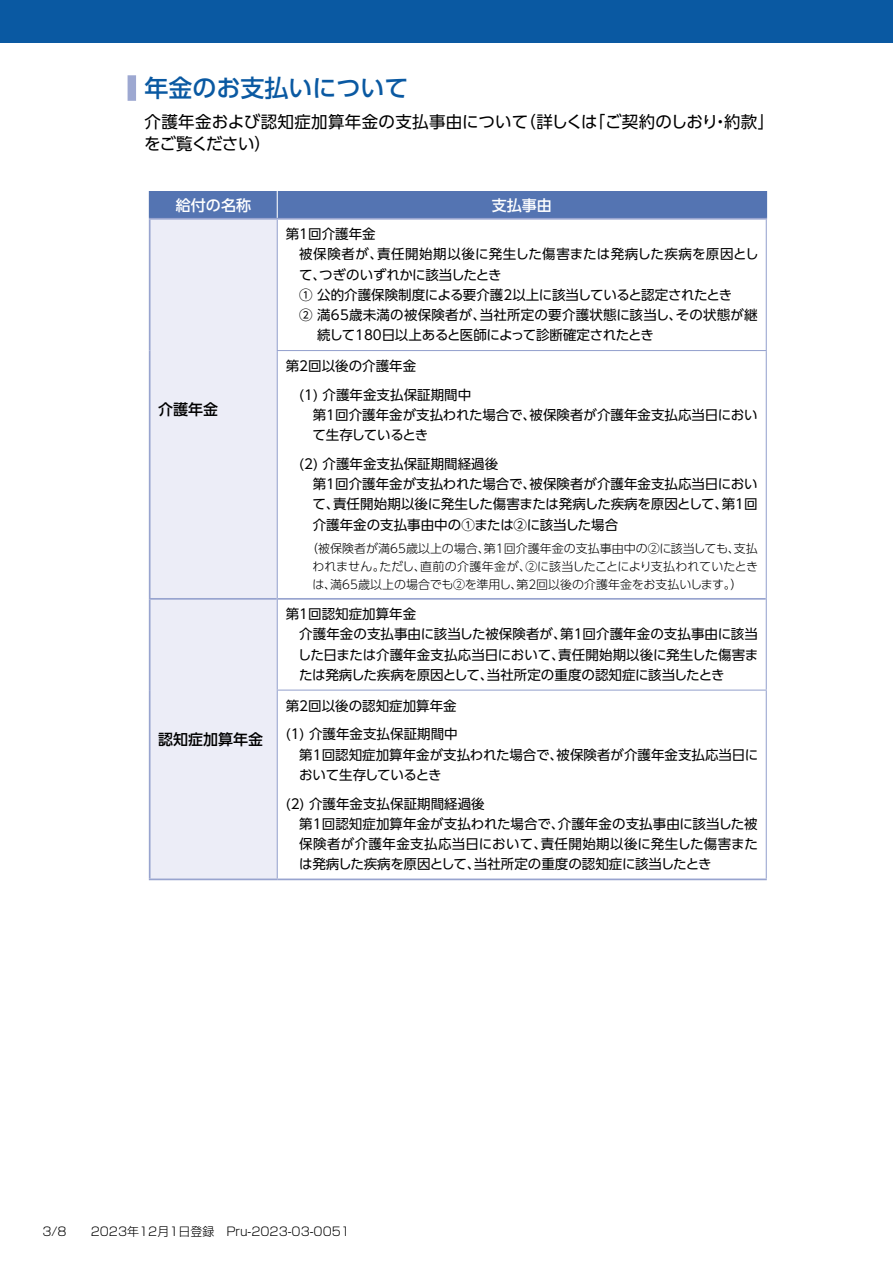
<style>
.page{position:relative;width:893px;height:1263px;background:#fff}
.page>*{position:absolute;margin:0;border:0;box-sizing:border-box;transform-origin:0 0}
.t1{font:500 24px "UD Shin Go Pr 6";color:#0a59a2}
.t2{font:16.5px/22.5px "UD Shin Go Pr 6";letter-spacing:.015em;color:#000}
.t3{font:500 15px "UD Shin Go Pr 6";color:#000}
.t4{font:500 15px "UD Shin Go Pr 6";color:#fff}
.t5{font:13.5px/20.2px "UD Shin Go Pr 6";color:#000}
.t6{font:13.5px "UD Shin Go Pr 6";letter-spacing:.025em;color:#000}
.t7{font:13.5px "UD Shin Go Pr 6";letter-spacing:-.02em;color:#000}
.t8{font:13.5px "UD Shin Go Pr 6";letter-spacing:-.025em;color:#000}
.t9{font:13.5px "UD Shin Go Pr 6";letter-spacing:-.03em;color:#000}
.t10{font:300 12px/18px "UD Shin Go Pr 6";color:#000;text-align:justify}
.t11{font:300 12px "Shin Go Pro";color:#000}
</style>
<div class="page">
<div style="left:0;top:0;width:893px;height:43px;background:#0a59a2"></div>
<div style="left:151px;top:220px;width:126px;height:658px;background:#ecedf7"></div>
<hr style="left:277px;top:350px;width:490px;height:1px;background:#98a4cf">
<hr style="left:149px;top:191px;width:2px;height:27px;background:#5474b2">
<hr style="left:765px;top:191px;width:2px;height:27px;background:#5474b2">
<hr style="left:277px;top:689px;width:490px;height:2px;background:#98a4cf">
<div style="left:151px;top:191px;width:614px;height:27px;background:#5474b2"></div>
<hr style="left:149px;top:218px;width:128px;height:2px;background:#98a4cf">
<hr style="left:149px;top:220px;width:2px;height:130px;background:#98a4cf">
<hr style="left:277px;top:218px;width:490px;height:2px;background:#98a4cf">
<hr style="left:149px;top:350px;width:2px;height:248px;background:#98a4cf">
<hr style="left:149px;top:598px;width:128px;height:2px;background:#98a4cf">
<hr style="left:149px;top:600px;width:2px;height:90px;background:#98a4cf">
<hr style="left:278px;top:598px;width:488px;height:2px;background:#98a4cf">
<hr style="left:149px;top:690px;width:2px;height:188px;background:#98a4cf">
<hr style="left:149px;top:878px;width:128px;height:2px;background:#98a4cf">
<hr style="left:277px;top:878px;width:490px;height:2px;background:#98a4cf">
<hr style="left:277px;top:220px;width:1px;height:130px;background:#98a4cf">
<hr style="left:766px;top:220px;width:1px;height:130px;background:#98a4cf">
<hr style="left:277px;top:351px;width:1px;height:248px;background:#98a4cf">
<hr style="left:766px;top:351px;width:1px;height:248px;background:#98a4cf">
<hr style="left:277px;top:599px;width:1px;height:90px;background:#98a4cf">
<hr style="left:766px;top:599px;width:1px;height:90px;background:#98a4cf">
<hr style="left:277px;top:691px;width:1px;height:187px;background:#98a4cf">
<hr style="left:766px;top:691px;width:1px;height:187px;background:#98a4cf">
<h1 class="t1" style="left:145px;top:68px;width:265px">年金のお支払いについて</h1>
<p class="t2" style="left:144px;top:110px;width:632px">介護年金および認知症加算年金の支払事由について（詳しくは「ご契約のしおり・約款」をご覧ください）</p>
<p class="t4" style="left:176px;top:193px;width:77px">給付の名称</p>
<p class="t4" style="left:492px;top:193px;width:61px">支払事由</p>
<p class="t3" style="left:158px;top:397px;width:61px">介護年金</p>
<p class="t3" style="left:158px;top:727px;width:106px">認知症加算年金</p>
<p class="t5" style="left:286px;top:223px;width:91px">第1回介護年金</p>
<p class="t6" style="left:299px;top:243px;width:461px">被保険者が、責任開始期以後に発生した傷害または発病した疾病を原因とし</p>
<p class="t9" style="left:299px;top:264px;width:204px">て、つぎのいずれかに該当したとき</p>
<p class="t7" style="left:299px;top:284px;width:435px">① 公的介護保険制度による要介護2以上に該当していると認定されたとき</p>
<p class="t5" style="left:299px;top:304px;width:460px">② 満65歳未満の被保険者が、当社所定の要介護状態に該当し、その状態が継</p>
<p class="t8" style="left:317px;top:324px;width:338px">続して180日以上あると医師によって診断確定されたとき</p>
<p class="t5" style="left:299px;top:351px;width:173px;line-height:28.8px;text-indent:-14px">第2回以後の介護年金<br>(1) 介護年金支払保証期間中</p>
<p class="t5" style="left:313px;top:404px;width:447px">第1回介護年金が支払われた場合で、被保険者が介護年金支払応当日において生存しているとき</p>
<p class="t5" style="left:313px;top:453px;width:447px;text-indent:-13px">(2) 介護年金支払保証期間経過後<br>第1回介護年金が支払われた場合で、被保険者が介護年金支払応当日において、責任開始期以後に発生した傷害または発病した疾病を原因として、第1回介護年金の支払事由中の①または②に該当した場合</p>
<p class="t10" style="left:313px;top:539px;width:447px;text-indent:-6px">（被保険者が満65歳以上の場合、第1回介護年金の支払事由中の②に該当しても、支払われません。ただし、直前の介護年金が、②に該当したことにより支払われていたときは、満65歳以上の場合でも②を準用し、第2回以後の介護年金をお支払いします。）</p>
<p class="t5" style="left:298px;top:604px;width:462px;text-indent:-12px">第1回認知症加算年金<br>介護年金の支払事由に該当した被保険者が、第1回介護年金の支払事由に該当した日または介護年金支払応当日において、責任開始期以後に発生した傷害または発病した疾病を原因として、当社所定の重度の認知症に該当したとき</p>
<p class="t5" style="left:286px;top:690px;width:173px;line-height:28.8px">第2回以後の認知症加算年金(1) 介護年金支払保証期間中</p>
<p class="t5" style="left:299px;top:744px;width:461px">第1回認知症加算年金が支払われた場合で、被保険者が介護年金支払応当日において生存しているとき</p>
<p class="t5" style="left:299px;top:793px;width:460px;text-indent:-13px">(2) 介護年金支払保証期間経過後<br>第1回認知症加算年金が支払われた場合で、介護年金の支払事由に該当した被保険者が介護年金支払応当日において、責任開始期以後に発生した傷害または発病した疾病を原因として、当社所定の重度の認知症に該当したとき</p>
<p class="t11" style="left:43px;top:1221px;width:309px">3/8　　2023年12月1日登録　Pru-2023-03-0051</p>
</div>
